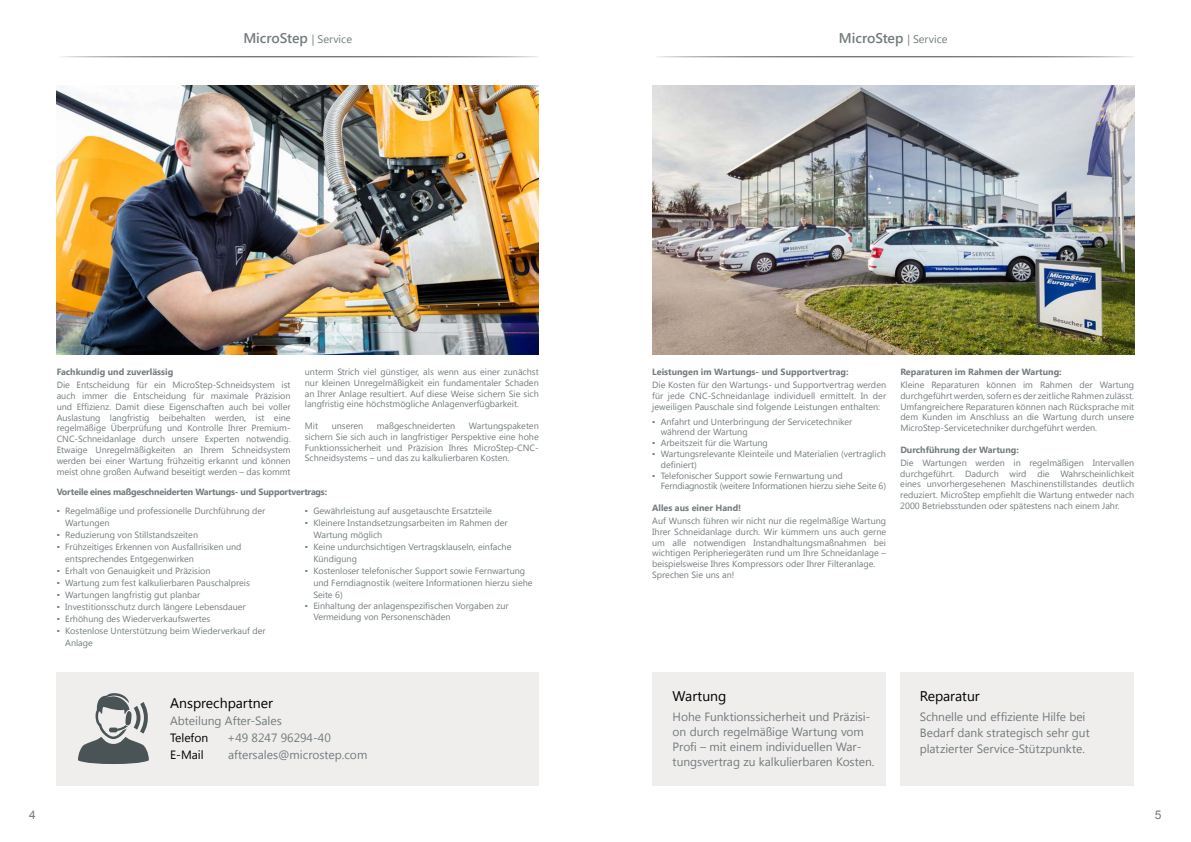
<style>
.page{position:relative;width:1191px;height:842px;background:#fff}
.page>*{position:absolute;margin:0;border:0;box-sizing:border-box;transform-origin:0 0}
.t1{font:600 14px "Segoe UI";color:#737c7e}
.t2{font:14px "Segoe UI";color:#000}
.t3{font:12px/15px "Segoe UI";letter-spacing:-.005em;color:#737c7e}
.t4{font:12px "Segoe UI";color:#000}
.t5{font:12px "Arial";color:#737c7e}
.t6{font:9px/10.8px "Segoe UI";color:#737c7e}
.t7{font:700 9px "Segoe UI";color:#737c7e}
.t8{font:700 9px "Segoe UI";letter-spacing:-.025em;color:#737c7e}
.s1{font-weight:400;font-size:11px}
</style>
<div class="page">
<img style="left:57px;top:85px;width:482px;height:269px">
<img style="left:652px;top:85px;width:482px;height:269px">
<div style="left:652px;top:672px;width:234px;height:113px;background:#efeeed"></div>
<div style="left:900px;top:672px;width:234px;height:113px;background:#efeeed"></div>
<div style="left:57px;top:672px;width:482px;height:113px;background:#efeeed"></div>
<svg style="left:78px;top:693px;width:71px;height:71px"></svg>
<svg style="left:61px;top:56px;width:478px;height:1px"></svg>
<svg style="left:656px;top:56px;width:478px;height:1px"></svg>
<h1 class="t1" style="left:243px;top:24px;width:110px">MicroStep <span class="s1">| Service</span></h1>
<h1 class="t1" style="left:839px;top:24px;width:110px">MicroStep <span class="s1">| Service</span></h1>
<p class="t6" style="left:305px;top:366px;width:235px;text-align:justify">unterm Strich viel günstiger, als wenn aus einer zunächst nur kleinen Unregelmäßigkeit ein fundamentaler Schaden an Ihrer Anlage resultiert. Auf diese Weise sichern Sie sich langfristig eine höchstmögliche Anlagenverfügbarkeit.</p>
<p class="t6" style="left:305px;top:420px;width:15px">Mit</p>
<p class="t6" style="left:332px;top:420px;width:33px">unseren</p>
<p class="t6" style="left:377px;top:420px;width:80px">maßgeschneiderten</p>
<p class="t7" style="left:57px;top:365px;width:118px">Fachkundig und zuverlässig</p>
<p class="t6" style="left:57px;top:379px;width:235px;text-align:justify">Die Entscheidung für ein MicroStep-Schneidsystem ist auch immer die Entscheidung für maximale Präzision und Effizienz. Damit diese Eigenschaften auch bei -voller Auslastung langfristig beibehalten werden, ist eine regelmäßige Überprüfung und Kontrolle Ihrer Premium-CNC-Schneidanlage durch unsere Experten notwendig.<br>Etwaige Unregelmäßigkeiten an Ihrem Schneidsystem werden bei einer Wartung frühzeitig erkannt und können meist ohne großen Aufwand beseitigt werden – das kommt</p>
<p class="t6" style="left:65px;top:505px;width:202px;line-height:12px;text-indent:-9px">▪ Regelmäßige und professionelle Durchführung der<br>Wartungen</p>
<p class="t6" style="left:57px;top:529px;width:143px">▪ Reduzierung von Stillstandszeiten</p>
<p class="t6" style="left:65px;top:541px;width:178px;line-height:12px;text-indent:-9px">▪ Frühzeitiges Erkennen von Ausfallrisiken und entsprechendes Entgegenwirken</p>
<p class="t6" style="left:57px;top:565px;width:155px">▪ Erhalt von Genauigkeit und Präzision</p>
<p class="t6" style="left:57px;top:577px;width:195px">▪ Wartung zum fest kalkulierbaren Pauschalpreis</p>
<p class="t6" style="left:57px;top:589px;width:145px">▪ Wartungen langfristig gut planbar</p>
<p class="t6" style="left:57px;top:601px;width:190px">▪ Investitionsschutz durch längere Lebensdauer</p>
<p class="t6" style="left:57px;top:613px;width:155px">▪ Erhöhung des Wiederverkaufswertes</p>
<p class="t6" style="left:65px;top:625px;width:202px;line-height:12px;text-indent:-9px">▪ Kostenlose Unterstützung beim Wiederverkauf der<br>Anlage</p>
<p class="t6" style="left:305px;top:420px;width:235px;text-align:justify;text-indent:164px">Wartungspaketen sichern Sie sich auch in langfristiger Perspektive eine hohe Funktionssicherheit und Präzision Ihres MicroStep-CNC-Schneidsystems – und das zu kalkulierbaren Kosten.</p>
<p class="t8" style="left:57px;top:486px;width:272px">Vorteile eines maßgeschneiderten Wartungs- und Supportvertrags:</p>
<p class="t6" style="left:305px;top:505px;width:188px">▪ Gewährleistung auf ausgetauschte Ersatzteile</p>
<p class="t6" style="left:313px;top:517px;width:196px;line-height:12px;text-indent:-9px">▪ Kleinere Instandsetzungsarbeiten im Rahmen der<br>Wartung möglich</p>
<p class="t6" style="left:313px;top:541px;width:200px;line-height:12px;text-indent:-9px">▪ Keine undurchsichtigen Vertragsklauseln, einfache<br>Kündigung</p>
<p class="t6" style="left:313px;top:565px;width:221px;line-height:12px;text-indent:-9px">▪ Kostenloser telefonischer Support sowie Fernwartung und Ferndiagnostik (weitere Informationen hierzu siehe<br>Seite 6)</p>
<p class="t6" style="left:313px;top:600px;width:197px;text-indent:-9px">▪ Einhaltung der anlagenspezifischen Vorgaben zur<br>Vermeidung von Personenschäden</p>
<h1 class="t2" style="left:170px;top:693px;width:104px">Ansprechpartner</h1>
<h2 class="t3" style="left:170px;top:713px;width:113px">Abteilung After-Sales</h2>
<h2 class="t4" style="left:170px;top:730px;width:40px">Telefon</h2>
<h2 class="t3" style="left:227px;top:730px;width:105px">+49 8247 96294-40</h2>
<h2 class="t4" style="left:170px;top:747px;width:35px">E-Mail</h2>
<h2 class="t3" style="left:228px;top:747px;width:141px">aftersales@microstep.com</h2>
<p class="t7" style="left:652px;top:365px;width:198px">Leistungen im Wartungs- und Supportvertrag:</p>
<p class="t6" style="left:652px;top:379px;width:235px;text-align:justify">Die Kosten für den Wartungs- und Supportvertrag werden für jede CNC-Schneidanlage individuell ermittelt. In der jeweiligen Pauschale sind folgende Leistungen enthalten:</p>
<p class="t6" style="left:660px;top:416px;width:193px;text-indent:-9px">▪ Anfahrt und Unterbringung der Servicetechniker während der Wartung</p>
<p class="t6" style="left:652px;top:437px;width:117px">▪ Arbeitszeit für die Wartung</p>
<p class="t6" style="left:660px;top:448px;width:227px;text-indent:-9px">▪ Wartungsrelevante Kleinteile und Materialien (vertraglich definiert)</p>
<p class="t6" style="left:660px;top:470px;width:227px;text-indent:-9px">▪ Telefonischer Support sowie Fernwartung und<br>Ferndiagnostik (weitere Informationen hierzu siehe Seite 6)</p>
<p class="t7" style="left:652px;top:501px;width:90px">Alles aus einer Hand!</p>
<p class="t6" style="left:652px;top:515px;width:235px">Auf Wunsch führen wir nicht nur die regelmäßige Wartung Ihrer Schneidanlage durch. Wir kümmern uns auch gerne um alle notwendigen Instandhaltungsmaßnahmen bei wichtigen Peripheriegeräten rund um Ihre Schneidanlage – beispielsweise Ihres Kompressors oder Ihrer Filteranlage.<br>Sprechen Sie uns an!</p>
<p class="t7" style="left:900px;top:365px;width:163px">Reparaturen im Rahmen der Wartung:</p>
<p class="t6" style="left:900px;top:379px;width:235px;text-align:justify">Kleine Reparaturen können im Rahmen der Wartung durchgeführt werden, sofern es der zeitliche Rahmen zulässt.<br>Umfangreichere Reparaturen können nach Rücksprache mit dem Kunden im Anschluss an die Wartung durch unsere MicroStep-Servicetechniker durchgeführt werden.</p>
<p class="t7" style="left:900px;top:443px;width:120px">Durchführung der Wartung:</p>
<p class="t6" style="left:900px;top:457px;width:235px;text-align:justify">Die Wartungen werden in regelmäßigen Intervallen durchgeführt. Dadurch wird die Wahrscheinlichkeit eines unvorhergesehenen Maschinenstillstandes deutlich reduziert. MicroStep empfiehlt die Wartung entweder nach 2000 Betriebsstunden oder spätestens nach einem Jahr.</p>
<h1 class="t2" style="left:672px;top:687px;width:55px">Wartung</h1>
<h2 class="t3" style="left:672px;top:709px;width:203px">Hohe Funktionssicherheit und Präzisi&shy;on durch regelmäßige Wartung vom Profi – mit einem individuellen War&shy;tungsvertrag zu kalkulierbaren Kosten.</h2>
<h1 class="t2" style="left:919px;top:687px;width:62px">Reparatur</h1>
<h2 class="t3" style="left:919px;top:708px;width:171px;line-height:16px">Schnelle und effiziente Hilfe bei<br>Bedarf dank strategisch sehr gut platzierter Service-Stützpunkte.</h2>
<h2 class="t5" style="left:29px;top:807px;width:8px">4</h2>
<h2 class="t5" style="left:1154px;top:807px;width:8px">5</h2>
</div>
